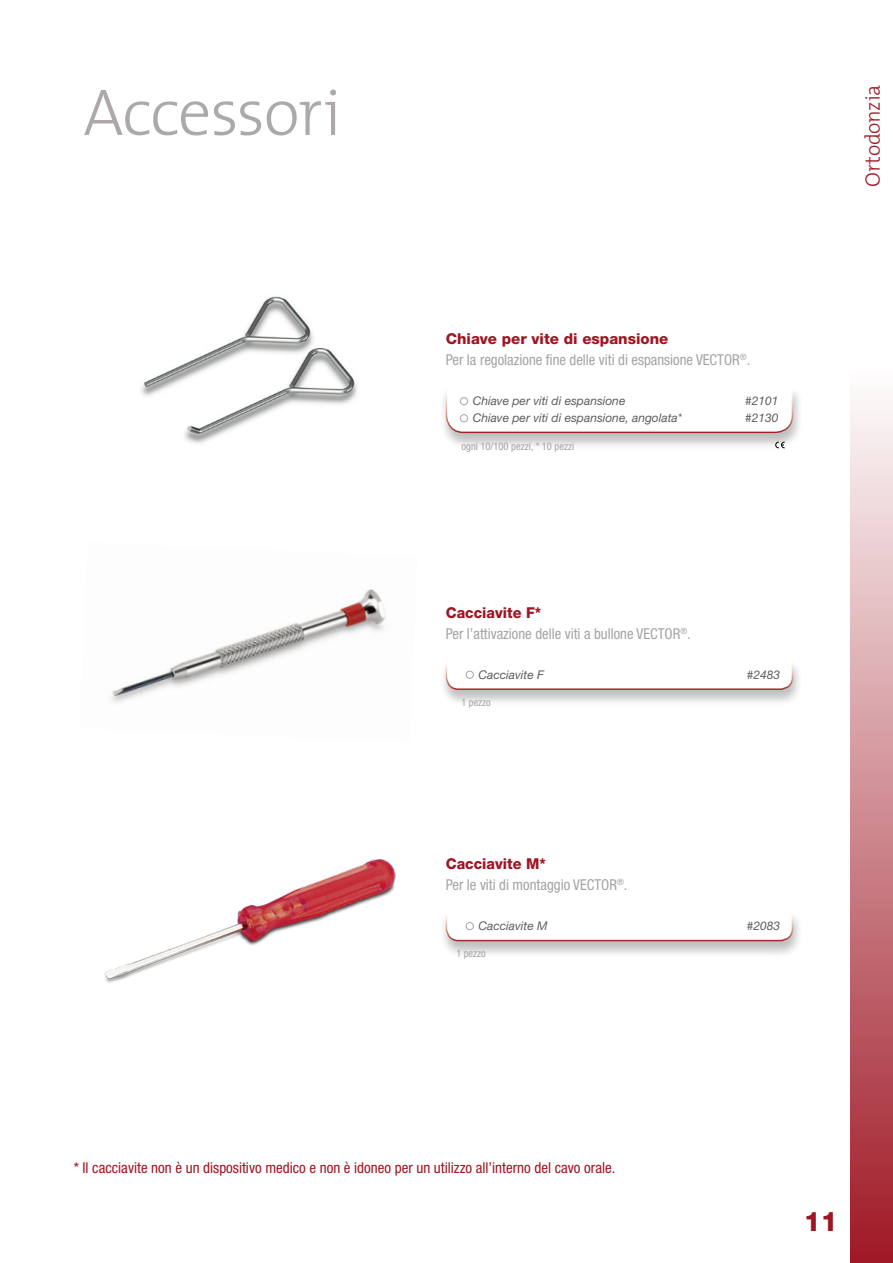
<style>
.page{position:relative;width:893px;height:1263px;background:#fff}
.page>*{position:absolute;margin:0;border:0;box-sizing:border-box;transform-origin:0 0}
.t1{font:300 66.6px "The Mix";letter-spacing:-.025em;color:#ada9a8}
.t2{font:800 27px "Helvetica Neue LT Pro";color:#9e1623}
.t3{font:300 21px "The Mix";letter-spacing:-.015em;color:#9e1623}
.t4{font:condensed 15px/21px "Helvetica Neue LT Pro";color:#a4a4a4}
.t5{font:condensed 15px "Helvetica Neue LT Pro";color:#9e1623}
.t6{font:italic 12px "Helvetica Neue LT Pro";color:#5d5d5c}
.t7{font:condensed 10.5px "Helvetica Neue LT Pro";color:#a4a4a4}
.s1{font-weight:800;font-stretch:normal;color:#9e1623}
</style>
<div class="page">
<img style="left:104px;top:859px;width:292px;height:124px">
<img style="left:141px;top:296px;width:216px;height:148px">
<img style="left:111px;top:589px;width:275px;height:114px">
<div style="left:850px;top:370px;width:43px;height:893px;background:linear-gradient(to bottom,#fefdfd,#9f1926)"></div>
<div style="left:439px;top:387px;width:364px;height:63px;background:#000;opacity:.25"></div>
<svg style="left:445px;top:387px;width:349px;height:47px"></svg>
<svg style="left:775px;top:442px;width:10px;height:6px"></svg>
<div style="left:439px;top:911px;width:364px;height:47px;background:#000;opacity:.25"></div>
<svg style="left:445px;top:911px;width:349px;height:31px"></svg>
<div style="left:439px;top:660px;width:364px;height:47px;background:#000;opacity:.25"></div>
<svg style="left:445px;top:660px;width:349px;height:31px"></svg>
<h1 class="t1" style="left:83px;top:57px;width:260px">Accessori</h1>
<p class="t4" style="left:446px;top:328px;width:306px"><span class="s1">Chiave per vite di espansione<br></span>Per la regolazione fine delle viti di espansione VECTOR<sup>®</sup>.</p>
<p class="t6" style="left:473px;top:394px;width:154px">Chiave per viti di espansione</p>
<p class="t6" style="left:745px;top:394px;width:35px">#2101</p>
<p class="t6" style="left:473px;top:411px;width:211px">Chiave per viti di espansione, angolata*</p>
<p class="t6" style="left:745px;top:411px;width:35px">#2130</p>
<p class="t7" style="left:461px;top:440px;width:114px">ogni 10/100 pezzi, * 10 pezzi</p>
<p class="t4" style="left:446px;top:602px;width:247px"><span class="s1">Cacciavite F*<br></span>Per l’attivazione delle viti a bullone VECTOR<sup>®</sup>.</p>
<p class="t6" style="left:478px;top:667px;width:67px">Cacciavite F</p>
<p class="t6" style="left:747px;top:667px;width:35px">#2483</p>
<p class="t7" style="left:461px;top:696px;width:31px">1 pezzo</p>
<p class="t4" style="left:446px;top:853px;width:183px"><span class="s1">Cacciavite M*<br></span>Per le viti di montaggio VECTOR<sup>®</sup>.</p>
<p class="t6" style="left:478px;top:919px;width:71px">Cacciavite M</p>
<p class="t6" style="left:747px;top:919px;width:35px">#2083</p>
<p class="t7" style="left:456px;top:947px;width:31px">1 pezzo</p>
<h3 class="t3" style="left:855px;top:187px;width:104px;rotate:-90deg">Ortodonzia</h3>
<p class="t5" style="left:74px;top:1159px;width:543px">* Il cacciavite non è un dispositivo medico e non è idoneo per un utilizzo all’interno del cavo orale.</p>
<h2 class="t2" style="left:804px;top:1205px;width:36px">11</h2>
</div>
